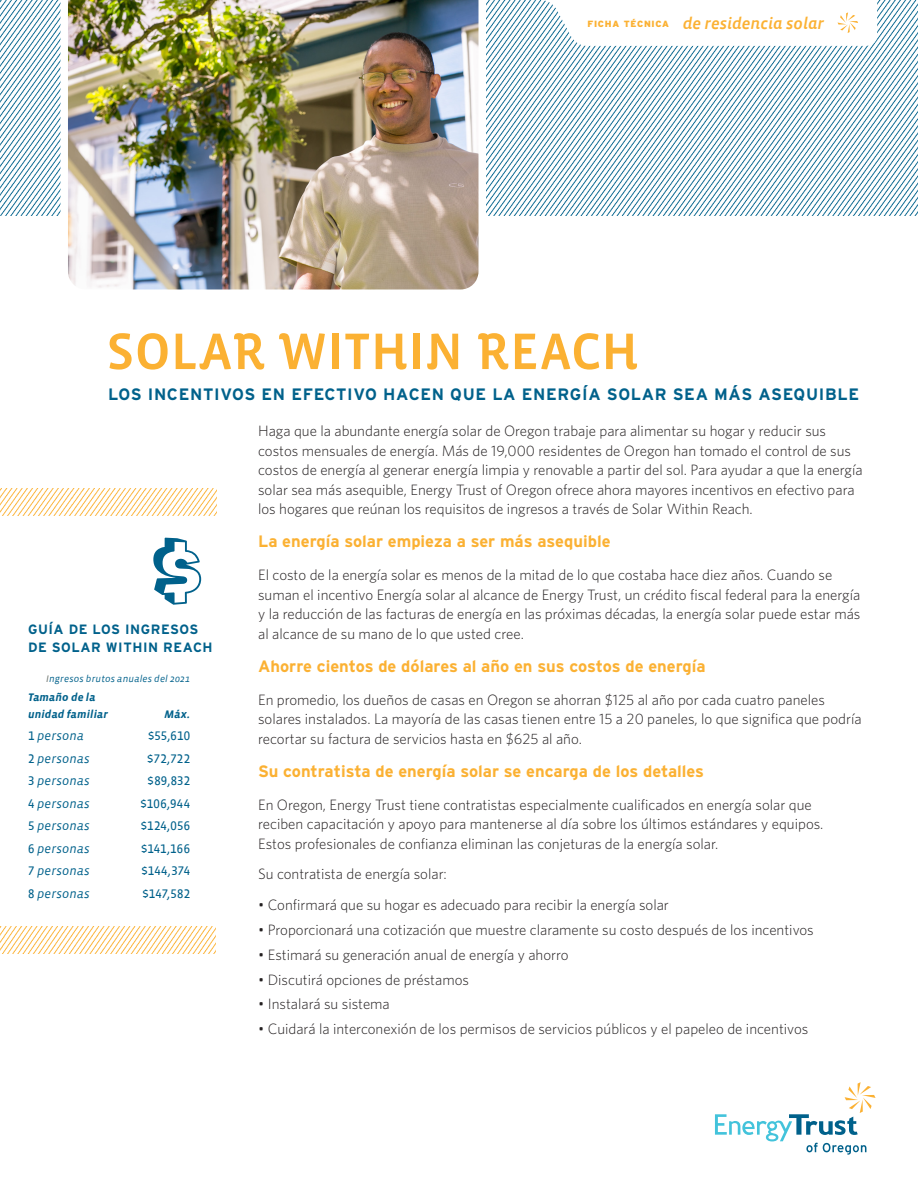
<style>
.page{position:relative;width:918px;height:1188px;background:#fff}
.page>*{position:absolute;margin:0;border:0;box-sizing:border-box;transform-origin:0 0}
.headline_1___35_35{font:52.5px "Vista Sans Alt Med";color:#fbb133}
.body___9_5_13{font:700 16.5px "Interstate";color:#fbb133}
.headline_3___11_13{font:700 16.5px "Interstate";letter-spacing:.04em;color:#00618b}
.tab_descriptor{font:16.5px "Vista Sans Alt Med Ita";color:#fbb133}
.body___9_5_13-2{font:300 15px/19.5px "Whitney";color:#231f20}
.sidebar___header_1_b{font:700 13.5px/18px "Interstate";letter-spacing:.04em;color:#00618b}
.caption_right{font:italic 12.75px "Vista Sans";letter-spacing:.01em;color:#00618b}
.caption_right-2{font:12.75px "Vista Sans Alt Reg";letter-spacing:.02em;color:#00618b}
.caption_right-3{font:italic 700 11.25px/16.5px "Vista Sans";letter-spacing:.015em;color:#00618b}
.caption_right-4{font:italic 9.75px "Vista Sans";letter-spacing:.02em;color:#00618b}
.s1{font-family:"Interstate";font-weight:900;font-size:9px}
.s2{font-family:"Vista Sans Med"}
.s3{color:#6d736d}
.s4{font-family:"Vista Sans Alt Reg";font-style:normal}
</style>
<div class="page">
<img style="left:0;top:0;width:918px;height:216px">
<svg style="left:527px;top:0;width:350px;height:46px"></svg>
<img style="left:60px;top:0;width:426px;height:290px">
<svg style="left:715px;top:1082px;width:161px;height:73px"></svg>
<img style="left:0;top:488px;width:217px;height:27px">
<img style="left:0;top:927px;width:216px;height:27px">
<svg style="left:153px;top:538px;width:48px;height:67px"></svg>
<p class="tab_descriptor" style="left:587px;top:15px;width:238px"><span class="s1">FICHA TÉCNICA</span> de residencia solar</p>
<p class="headline_1___35_35" style="left:106px;top:325px;width:534px">SOLAR WI<span class="s2">T</span>HIN RE<span class="s2">A</span>CH</p>
<p class="headline_3___11_13" style="left:108px;top:384px;width:753px">LOS INCENTIVOS EN EFECTIVO HACEN QUE LA ENERGÍA SOLAR SEA MÁS ASEQUIBLE</p>
<p class="body___9_5_13-2" style="left:258px;top:421px;width:606px">Haga que la abundante energía solar de Oregon trabaje para alimentar su hogar y reducir sus costos mensuales de energía. Más de 19,000 residentes de Oregon han tomado el control de sus costos de energía al generar energía limpia y renovable a partir del sol. Para ayudar a que la energía solar sea más asequible, Energy Trust of Oregon ofrece ahora mayores incentivos en efectivo para los hogares que reúnan los requisitos de ingresos a través de Solar Within Reach.</p>
<p class="body___9_5_13" style="left:258px;top:532px;width:354px">La energía solar empieza a ser más asequible</p>
<p class="body___9_5_13-2" style="left:258px;top:565px;width:604px">El costo de la energía solar es menos de la mitad de lo que costaba hace diez años. Cuando se suman el incentivo Energía solar al alcance de Energy Trust, un crédito fiscal federal para la energía y la reducción de las facturas de energía en las próximas décadas, la energía solar puede estar más al alcance de su mano de lo que usted cree.</p>
<p class="body___9_5_13" style="left:258px;top:656px;width:449px">Ahorre cientos de dólares al año en sus costos de energía</p>
<p class="body___9_5_13-2" style="left:258px;top:690px;width:605px">En promedio, los dueños de casas en Oregon se ahorran $125 al año por cada cuatro paneles solares instalados. La mayoría de las casas tienen entre 15 a 20 paneles, lo que significa que podría recortar su factura de servicios hasta en $625 al año.</p>
<p class="body___9_5_13" style="left:258px;top:761px;width:448px">Su contratista de energía solar se encarga de los detalles</p>
<p class="body___9_5_13-2" style="left:258px;top:795px;width:567px">En Oregon, Energy Trust tiene contratistas especialmente cualificados en energía solar que reciben capacitación y apoyo para mantenerse al día sobre los últimos estándares y equipos.<br>Estos profesionales de confianza eliminan las conjeturas de la energía solar.</p>
<p class="body___9_5_13-2" style="left:258px;top:864px;width:190px">Su contratista de energía solar:</p>
<p class="body___9_5_13-2" style="left:258px;top:895px;width:412px">• Confirmará que su hogar es adecuado para recibir la energía solar</p>
<p class="body___9_5_13-2" style="left:258px;top:920px;width:557px">• Proporcionará una cotización que muestre claramente su costo después de los incentivos</p>
<p class="body___9_5_13-2" style="left:258px;top:945px;width:312px">• Estimará su generación anual de energía y ahorro</p>
<p class="body___9_5_13-2" style="left:258px;top:969px;width:212px">• Discutirá opciones de préstamos</p>
<p class="body___9_5_13-2" style="left:258px;top:994px;width:133px">• Instalará su sistema</p>
<p class="body___9_5_13-2" style="left:258px;top:1019px;width:552px">• Cuidará la interconexión de los permisos de servicios públicos y el papeleo de incentivos</p>
<p class="sidebar___header_1_b" style="left:28px;top:620px;width:186px">GUÍA DE LOS INGRESOS<br>DE SOLAR WITHIN REACH</p>
<p class="caption_right-4" style="left:46px;top:673px;width:146px"><span class="s3">I</span>ngresos brutos anuales del 2021</p>
<p class="caption_right-3" style="left:28px;top:690px;width:81px">Tamaño de la unidad familiar</p>
<p class="caption_right-3" style="left:164px;top:706px;width:27px">Máx.</p>
<p class="caption_right" style="left:28px;top:730px;width:57px"><span class="s4">1</span> persona</p>
<p class="caption_right-2" style="left:148px;top:730px;width:44px">$55,610</p>
<p class="caption_right" style="left:28px;top:752px;width:63px"><span class="s4">2</span> personas</p>
<p class="caption_right-2" style="left:147px;top:752px;width:44px">$72,722</p>
<p class="caption_right" style="left:28px;top:775px;width:63px"><span class="s4">3</span> personas</p>
<p class="caption_right-2" style="left:148px;top:775px;width:44px">$89,832</p>
<p class="caption_right" style="left:28px;top:797px;width:63px"><span class="s4">4</span> personas</p>
<p class="caption_right-2" style="left:140px;top:797px;width:51px">$106,944</p>
<p class="caption_right" style="left:28px;top:820px;width:63px"><span class="s4">5</span> personas</p>
<p class="caption_right-2" style="left:141px;top:820px;width:51px">$124,056</p>
<p class="caption_right" style="left:28px;top:842px;width:63px"><span class="s4">6</span> personas</p>
<p class="caption_right-2" style="left:141px;top:842px;width:51px">$141,166</p>
<p class="caption_right" style="left:28px;top:865px;width:63px"><span class="s4">7</span> personas</p>
<p class="caption_right-2" style="left:142px;top:865px;width:50px">$144,374</p>
<p class="caption_right" style="left:28px;top:887px;width:63px"><span class="s4">8</span> personas</p>
<p class="caption_right-2" style="left:143px;top:887px;width:49px">$147,582</p>
</div>
